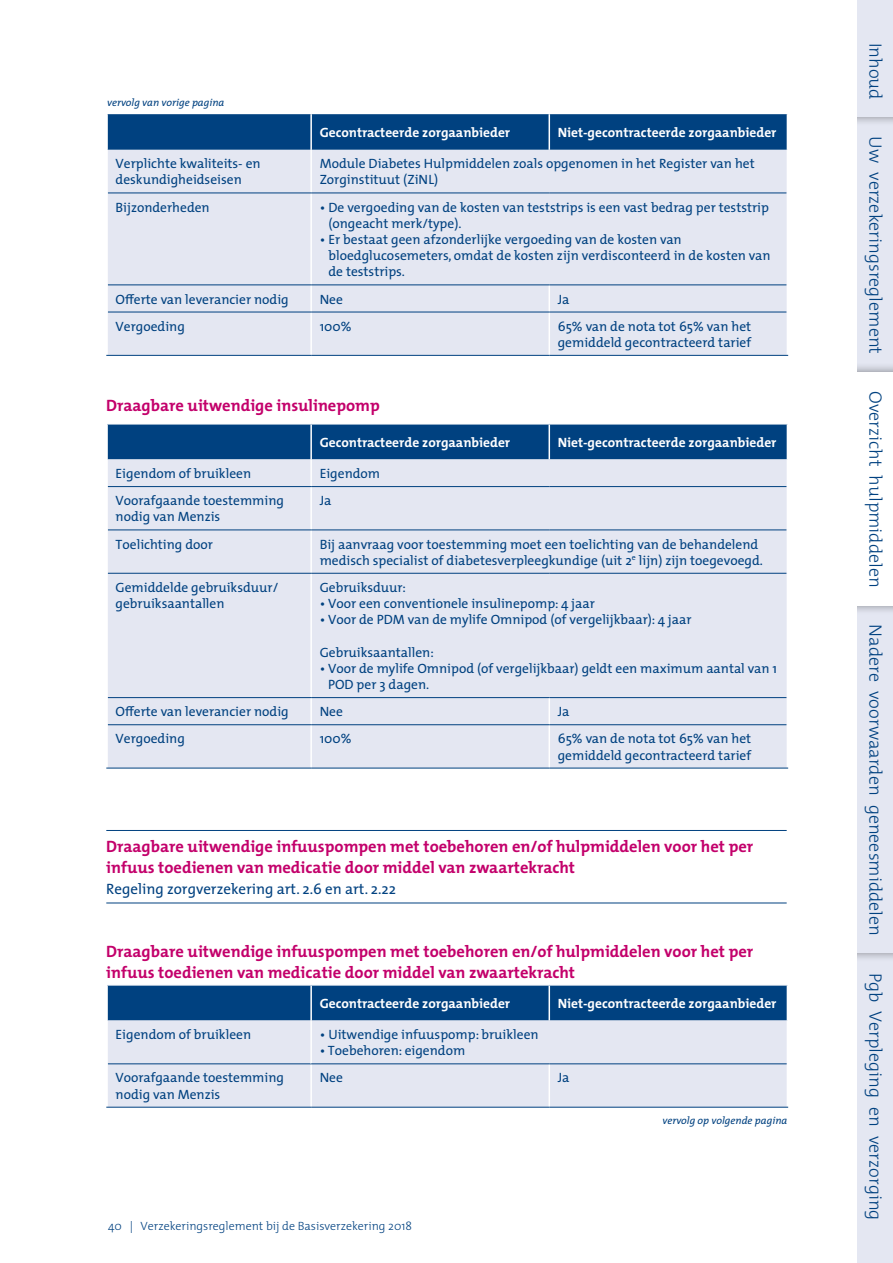
<style>
.page{position:relative;width:893px;height:1263px;background:#fff}
.page>*{position:absolute;margin:0;border:0;box-sizing:border-box;transform-origin:0 0}
.t1{font:300 18px "The Mix";color:#004180}
.t2{font:700 16.5px/21px "The Mix";color:#c3006b}
.t3{font:15px "The Mix";color:#004180}
.t4{font:13.5px/16.2px "The Mix";color:#004180}
.t5{font:700 13.5px "The Mix";color:#fff}
.t6{font:300 12px "The Mix";color:#004180}
.t7{font:italic 10.5px "The Mix";color:#004180}
</style>
<div class="page">
<hr style="left:106px;top:830px;width:681px;height:1px;background:#004180">
<hr style="left:106px;top:903px;width:681px;height:1px;background:#004180">
<div style="left:108px;top:114px;width:679px;height:36px;background:#004180"></div>
<div style="left:108px;top:150px;width:679px;height:205px;background:#e4e7f2"></div>
<hr style="left:549px;top:114px;width:1px;height:36px;background:#fff">
<hr style="left:310px;top:150px;width:2px;height:43px;background:#fff">
<hr style="left:310px;top:193px;width:2px;height:92px;background:#fff">
<hr style="left:310px;top:285px;width:2px;height:27px;background:#fff">
<svg style="left:549px;top:286px;width:1px;height:26px"></svg>
<hr style="left:310px;top:312px;width:2px;height:43px;background:#fff">
<hr style="left:549px;top:312px;width:1px;height:43px;background:#fff">
<hr style="left:108px;top:193px;width:203px;height:1px;background:#004180">
<hr style="left:311px;top:193px;width:238px;height:1px;background:#004180">
<hr style="left:549px;top:193px;width:238px;height:1px;background:#004180">
<hr style="left:108px;top:285px;width:203px;height:1px;background:#004180">
<hr style="left:311px;top:285px;width:238px;height:1px;background:#004180">
<hr style="left:549px;top:285px;width:238px;height:1px;background:#004180">
<hr style="left:108px;top:312px;width:203px;height:1px;background:#004180">
<hr style="left:311px;top:312px;width:238px;height:1px;background:#004180">
<hr style="left:549px;top:312px;width:238px;height:1px;background:#004180">
<hr style="left:310px;top:114px;width:2px;height:36px;background:#fff">
<hr style="left:106px;top:355px;width:205px;height:1px;background:#004180">
<hr style="left:311px;top:355px;width:238px;height:1px;background:#004180">
<hr style="left:549px;top:355px;width:239px;height:1px;background:#004180">
<div style="left:108px;top:487px;width:679px;height:281px;background:#e4e7f2"></div>
<hr style="left:310px;top:487px;width:2px;height:43px;background:#fff">
<hr style="left:310px;top:530px;width:2px;height:43px;background:#fff">
<hr style="left:310px;top:573px;width:2px;height:124px;background:#fff">
<hr style="left:310px;top:698px;width:2px;height:26px;background:#fff">
<svg style="left:549px;top:698px;width:1px;height:26px"></svg>
<hr style="left:310px;top:725px;width:2px;height:43px;background:#fff">
<hr style="left:549px;top:725px;width:1px;height:43px;background:#fff">
<hr style="left:108px;top:530px;width:203px;height:1px;background:#004180">
<hr style="left:311px;top:530px;width:238px;height:1px;background:#004180">
<hr style="left:549px;top:530px;width:238px;height:1px;background:#004180">
<hr style="left:108px;top:573px;width:203px;height:1px;background:#004180">
<hr style="left:311px;top:573px;width:238px;height:1px;background:#004180">
<hr style="left:549px;top:573px;width:238px;height:1px;background:#004180">
<hr style="left:108px;top:697px;width:203px;height:1px;background:#004180">
<hr style="left:311px;top:697px;width:238px;height:1px;background:#004180">
<hr style="left:549px;top:697px;width:238px;height:1px;background:#004180">
<hr style="left:108px;top:724px;width:203px;height:1px;background:#004180">
<hr style="left:311px;top:724px;width:238px;height:1px;background:#004180">
<hr style="left:549px;top:724px;width:238px;height:1px;background:#004180">
<svg style="left:107px;top:424px;width:681px;height:63px;background:#648ab2"></svg>
<hr style="left:106px;top:768px;width:205px;height:1px;background:#004180">
<hr style="left:311px;top:768px;width:238px;height:1px;background:#004180">
<hr style="left:549px;top:768px;width:239px;height:1px;background:#004180">
<div style="left:108px;top:986px;width:679px;height:34px;background:#004180"></div>
<div style="left:108px;top:1020px;width:679px;height:87px;background:#e4e7f2"></div>
<hr style="left:310px;top:986px;width:2px;height:34px;background:#fff">
<hr style="left:549px;top:986px;width:1px;height:34px;background:#fff">
<hr style="left:310px;top:1064px;width:2px;height:43px;background:#fff">
<hr style="left:549px;top:1064px;width:1px;height:43px;background:#fff">
<hr style="left:108px;top:1063px;width:203px;height:1px;background:#004180">
<hr style="left:310px;top:1020px;width:2px;height:43px;background:#fff">
<hr style="left:311px;top:1063px;width:238px;height:1px;background:#004180">
<hr style="left:549px;top:1063px;width:238px;height:1px;background:#004180">
<hr style="left:106px;top:1107px;width:205px;height:1px;background:#004180">
<hr style="left:311px;top:1107px;width:238px;height:1px;background:#004180">
<hr style="left:549px;top:1107px;width:239px;height:1px;background:#004180">
<div style="left:845px;top:952px;width:48px;height:311px;background:#e4e7f2"></div>
<div style="left:845px;top:606px;width:48px;height:346px;background:#e4e7f2"></div>
<div style="left:845px;top:117px;width:48px;height:255px;background:#e4e7f2"></div>
<div style="left:835px;top:363px;width:58px;height:252px;background:#000;opacity:.4"></div>
<div style="left:845px;top:372px;width:48px;height:234px;background:#fff"></div>
<div style="left:835px;top:0;width:58px;height:126px;background:#000;opacity:.4"></div>
<div style="left:845px;top:0;width:48px;height:117px;background:#e4e7f2"></div>
<div style="left:829px;top:0;width:28px;height:1263px;background:#fff"></div>
<p class="t7" style="left:107px;top:93px;width:119px">vervolg van vorige pagina</p>
<p class="t5" style="left:320px;top:121px;width:192px">Gecontracteerde zorgaanbieder</p>
<p class="t5" style="left:558px;top:121px;width:220px">Niet-gecontracteerde zorgaanbieder</p>
<p class="t4" style="left:116px;top:155px;width:147px">Verplichte kwaliteits- en deskundigheidseisen</p>
<p class="t4" style="left:320px;top:155px;width:437px">Module Diabetes Hulpmiddelen zoals opgenomen in het Register van het<br>Zorginstituut (ZiNL)</p>
<p class="t4" style="left:116px;top:198px;width:96px">Bijzonderheden</p>
<p class="t4" style="left:328px;top:198px;width:442px;text-indent:-9px">• De vergoeding van de kosten van teststrips is een vast bedrag per teststrip (ongeacht merk/type).</p>
<p class="t4" style="left:328px;top:231px;width:444px;text-indent:-9px">• Er bestaat geen afzonderlijke vergoeding van de kosten van bloedglucosemeters, omdat de kosten zijn verdisconteerd in de kosten van de teststrips.</p>
<p class="t4" style="left:116px;top:290px;width:175px">Offerte van leverancier nodig</p>
<p class="t4" style="left:320px;top:290px;width:25px">Nee</p>
<p class="t4" style="left:558px;top:290px;width:13px">Ja</p>
<p class="t4" style="left:116px;top:318px;width:71px">Vergoeding</p>
<p class="t4" style="left:320px;top:318px;width:33px">100%</p>
<p class="t4" style="left:558px;top:318px;width:195px">65% van de nota tot 65% van het gemiddeld gecontracteerd tarief</p>
<p class="t2" style="left:106px;top:394px;width:275px">Draagbare uitwendige insulinepomp</p>
<p class="t5" style="left:320px;top:431px;width:192px">Gecontracteerde zorgaanbieder</p>
<p class="t5" style="left:558px;top:431px;width:220px">Niet-gecontracteerde zorgaanbieder</p>
<p class="t4" style="left:116px;top:465px;width:137px">Eigendom of bruikleen</p>
<p class="t4" style="left:320px;top:465px;width:62px">Eigendom</p>
<p class="t4" style="left:116px;top:492px;width:170px">Voorafgaande toestemming nodig van Menzis</p>
<p class="t4" style="left:320px;top:492px;width:13px">Ja</p>
<p class="t4" style="left:116px;top:535px;width:99px">Toelichting door</p>
<p class="t4" style="left:320px;top:535px;width:445px">Bij aanvraag voor toestemming moet een toelichting van de behandelend medisch specialist of diabetesverpleegkundige (uit 2<sup>e</sup> lijn) zijn toegevoegd.</p>
<p class="t4" style="left:116px;top:579px;width:164px">Gemiddelde gebruiksduur/ gebruiksaantallen</p>
<p class="t4" style="left:320px;top:579px;width:88px">Gebruiksduur:</p>
<p class="t4" style="left:320px;top:595px;width:277px">• Voor een conventionele insulinepomp: 4 jaar</p>
<p class="t4" style="left:320px;top:611px;width:373px">• Voor de PDM van de mylife Omnipod (of vergelijkbaar): 4 jaar</p>
<p class="t4" style="left:320px;top:644px;width:116px">Gebruiksaantallen:</p>
<p class="t4" style="left:328px;top:660px;width:450px;text-indent:-8px">• Voor de mylife Omnipod (of vergelijkbaar) geldt een maximum aantal van 1<br>POD per 3 dagen.</p>
<p class="t4" style="left:116px;top:703px;width:175px">Offerte van leverancier nodig</p>
<p class="t4" style="left:320px;top:703px;width:25px">Nee</p>
<p class="t4" style="left:558px;top:703px;width:13px">Ja</p>
<p class="t4" style="left:116px;top:730px;width:71px">Vergoeding</p>
<p class="t4" style="left:320px;top:730px;width:33px">100%</p>
<p class="t4" style="left:558px;top:730px;width:195px">65% van de nota tot 65% van het gemiddeld gecontracteerd tarief</p>
<p class="t2" style="left:106px;top:835px;width:648px">Draagbare uitwendige infuuspompen met toebehoren en/of hulpmiddelen voor het per infuus toedienen van medicatie door middel van zwaartekracht</p>
<p class="t3" style="left:106px;top:876px;width:291px">Regeling zorgverzekering art. 2.6 en art. 2.22</p>
<p class="t2" style="left:106px;top:940px;width:648px">Draagbare uitwendige infuuspompen met toebehoren en/of hulpmiddelen voor het per infuus toedienen van medicatie door middel van zwaartekracht</p>
<p class="t5" style="left:320px;top:992px;width:192px">Gecontracteerde zorgaanbieder</p>
<p class="t5" style="left:558px;top:992px;width:220px">Niet-gecontracteerde zorgaanbieder</p>
<p class="t4" style="left:116px;top:1026px;width:137px">Eigendom of bruikleen</p>
<p class="t4" style="left:320px;top:1026px;width:220px">• Uitwendige infuuspomp: bruikleen</p>
<p class="t4" style="left:320px;top:1042px;width:147px">• Toebehoren: eigendom</p>
<p class="t4" style="left:116px;top:1069px;width:170px">Voorafgaande toestemming nodig van Menzis</p>
<p class="t4" style="left:320px;top:1069px;width:25px">Nee</p>
<p class="t4" style="left:558px;top:1069px;width:13px">Ja</p>
<p class="t7" style="left:662px;top:1111px;width:127px">vervolg op volgende pagina</p>
<p class="t6" style="left:108px;top:1216px;width:306px">40 | Verzekeringsreglement bij de Basisverzekering 2018</p>
<h1 class="t1" style="left:890px;top:43px;width:58px;rotate:90deg">Inhoud</h1>
<h1 class="t1" style="left:890px;top:136px;width:219px;rotate:90deg">Uw verzekeringsreglement</h1>
<h1 class="t1" style="left:890px;top:391px;width:198px;rotate:90deg">Overzicht hulpmiddelen</h1>
<h1 class="t1" style="left:890px;top:624px;width:313px;rotate:90deg">Nadere voorwaarden geneesmiddelen</h1>
<h1 class="t1" style="left:890px;top:972px;width:249px;rotate:90deg">Pgb Verpleging en verzorging</h1>
</div>
